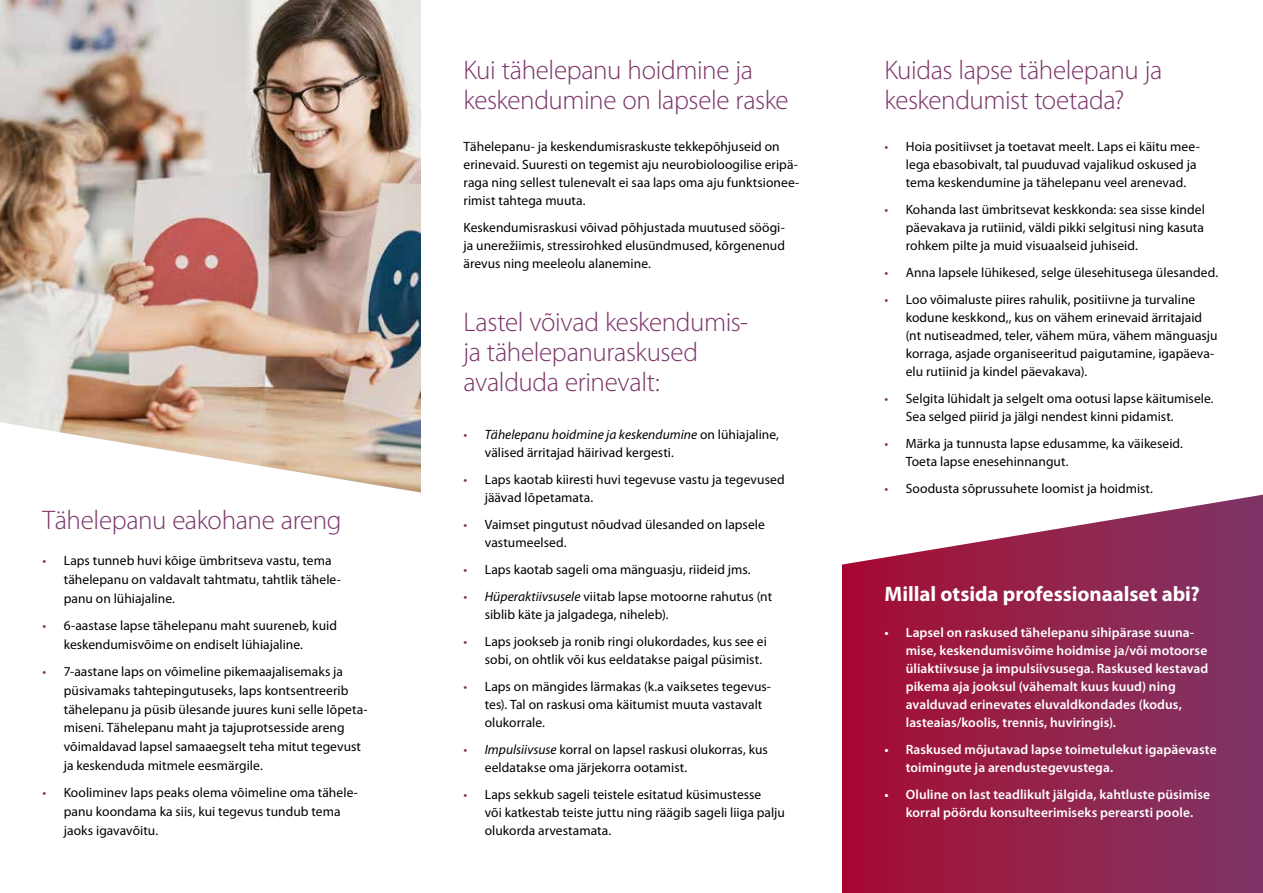
<style>
.page{position:relative;width:1263px;height:893px;background:#fff}
.page>*{position:absolute;margin:0;border:0;box-sizing:border-box;transform-origin:0 0}
.t1{font:300 27px/30px "Myriad Pro";letter-spacing:-.015em;color:#7b3469}
.t2{font:700 21px "Myriad Pro";color:#fff}
.t3{font:13.5px/18px "Myriad Pro";letter-spacing:.005em;color:#000}
.t4{font:600 13.5px/18px "Myriad Pro";letter-spacing:.005em;color:#fff}
.s1{color:#7b3469}
.s2{font-style:italic;color:#7b3469}
.s3{font-style:italic}
</style>
<div class="page">
<svg style="left:842px;top:495px;width:421px;height:398px;background:#9b355c"></svg>
<img style="left:0;top:0;width:421px;height:493px">
<h1 class="t1" style="left:43px;top:505px;width:301px">Tähelepanu eakohane areng</h1>
<p class="t3" style="left:64px;top:552px;width:279px;line-height:18.6px;text-indent:-21px"><span class="s1">•</span> Laps tunneb huvi kõige ümbritseva vastu, tema tähelepanu on valdavalt tahtmatu, tahtlik tähele&shy;panu on lühiajaline.</p>
<p class="t3" style="left:64px;top:617px;width:275px;line-height:18.6px;text-indent:-21px"><span class="s1">•</span> 6-aastase lapse tähelepanu maht suureneb, kuid keskendumisvõime on endiselt lühiajaline.</p>
<p class="t3" style="left:64px;top:663px;width:305px;line-height:18.6px;text-indent:-21px"><span class="s1">•</span> 7-aastane laps on võimeline pikemaajalisemaks ja püsivamaks tahtepingutuseks, laps kontsentreerib tähelepanu ja püsib ülesande juures kuni selle lõpeta&shy;miseni. Tähelepanu maht ja tajuprotsesside areng võimaldavad lapsel samaaegselt teha mitut tegevust ja keskenduda mitmele eesmärgile.</p>
<p class="t3" style="left:64px;top:784px;width:296px;line-height:18.6px;text-indent:-21px"><span class="s1">•</span> Kooliminev laps peaks olema võimeline oma tähele&shy;panu koondama ka siis, kui tegevus tundub tema jaoks igavavõitu.</p>
<h1 class="t1" style="left:463px;top:55px;width:327px">Kui tähelepanu hoidmine ja keskendumine on lapsele raske</h1>
<p class="t3" style="left:463px;top:137px;width:337px">Tähelepanu- ja keskendumisraskuste tekkepõhjuseid on erinevaid. Suuresti on tegemist aju neurobioloogilise eripä&shy;raga ning sellest tulenevalt ei saa laps oma aju funktsionee&shy;rimist tahtega muuta.</p>
<p class="t3" style="left:463px;top:218px;width:323px;text-align:justify">Keskendumisraskusi võivad põhjustada muutused söögi&shy;ja unerežiimis, stressirohked elusündmused, kõrgenenud ärevus ning meeleolu alanemine.</p>
<h1 class="t1" style="left:463px;top:307px;width:286px">Lastel võivad keskendumis&shy;ja tähelepanuraskused avalduda erinevalt:</h1>
<p class="t3" style="left:485px;top:425px;width:296px;text-indent:-21px"><span class="s2">•</span> <span class="s3">Tähelepanu hoidmine ja keskendumine</span> on lühiajaline, välised ärritajad häirivad kergesti.</p>
<p class="t3" style="left:485px;top:470px;width:301px;text-indent:-21px"><span class="s1">•</span> Laps kaotab kiiresti huvi tegevuse vastu ja tegevused jäävad lõpetamata.</p>
<p class="t3" style="left:485px;top:515px;width:282px;text-indent:-21px"><span class="s1">•</span> Vaimset pingutust nõudvad ülesanded on lapsele vastumeelsed.</p>
<p class="t3" style="left:463px;top:560px;width:289px"><span class="s1">•</span> Laps kaotab sageli oma mänguasju, riideid jms.</p>
<p class="t3" style="left:485px;top:587px;width:289px;text-indent:-21px"><span class="s2">•</span> <span class="s3">Hüperaktiivsusele</span> viitab lapse motoorne rahutus (nt siblib käte ja jalgadega, niheleb).</p>
<p class="t3" style="left:485px;top:632px;width:284px;text-indent:-21px"><span class="s1">•</span> Laps jookseb ja ronib ringi olukordades, kus see ei sobi, on ohtlik või kus eeldatakse paigal püsimist.</p>
<p class="t3" style="left:485px;top:677px;width:288px;text-indent:-21px"><span class="s1">•</span> Laps on mängides lärmakas (k.a vaiksetes tegevus&shy;tes). Tal on raskusi oma käitumist muuta vastavalt olukorrale.</p>
<p class="t3" style="left:485px;top:740px;width:285px;text-indent:-21px"><span class="s2">•</span> <span class="s3">Impulsiivsuse</span> korral on lapsel raskusi olukorras, kus eeldatakse oma järjekorra ootamist.</p>
<p class="t3" style="left:485px;top:785px;width:302px;text-indent:-21px"><span class="s1">•</span> Laps sekkub sageli teistele esitatud küsimustesse<br>või katkestab teiste juttu ning räägib sageli liiga palju olukorda arvestamata.</p>
<h1 class="t1" style="left:884px;top:55px;width:279px">Kuidas lapse tähelepanu ja keskendumist toetada?</h1>
<p class="t3" style="left:906px;top:137px;width:296px;text-indent:-21px"><span class="s1">•</span> Hoia positiivset ja toetavat meelt. Laps ei käitu mee&shy;lega ebasobivalt, tal puuduvad vajalikud oskused ja tema keskendumine ja tähelepanu veel arenevad.</p>
<p class="t3" style="left:906px;top:200px;width:301px;text-align:justify;text-indent:-21px"><span class="s1">•</span> Kohanda last ümbritsevat keskkonda: sea sisse kindel päevakava ja rutiinid, väldi pikki selgitusi ning kasuta rohkem pilte ja muid visuaalseid juhiseid.</p>
<p class="t3" style="left:884px;top:263px;width:335px"><span class="s1">•</span> Anna lapsele lühikesed, selge ülesehitusega ülesanded.</p>
<p class="t3" style="left:906px;top:290px;width:313px;text-indent:-21px"><span class="s1">•</span> Loo võimaluste piires rahulik, positiivne ja turvaline kodune keskkond,, kus on vähem erinevaid ärritajaid (nt nutiseadmed, teler, vähem müra, vähem mänguasju korraga, asjade organiseeritud paigutamine, igapäeva&shy;elu rutiinid ja kindel päevakava).</p>
<p class="t3" style="left:906px;top:389px;width:309px;text-indent:-21px"><span class="s1">•</span> Selgita lühidalt ja selgelt oma ootusi lapse käitumisele.<br>Sea selged piirid ja jälgi nendest kinni pidamist.</p>
<p class="t3" style="left:906px;top:434px;width:279px;text-indent:-21px"><span class="s1">•</span> Märka ja tunnusta lapse edusamme, ka väikeseid.<br>Toeta lapse enesehinnangut.</p>
<p class="t3" style="left:884px;top:479px;width:270px"><span class="s1">•</span> Soodusta sõprussuhete loomist ja hoidmist.</p>
<h2 class="t2" style="left:884px;top:582px;width:317px">Millal otsida professionaalset abi?</h2>
<p class="t4" style="left:906px;top:623px;width:304px;text-indent:-21px">• Lapsel on raskused tähelepanu sihipärase suuna&shy;mise, keskendumisvõime hoidmise ja/või motoorse üliaktiivsuse ja impulsiivsusega. Raskused kestavad pikema aja jooksul (vähemalt kuus kuud) ning avalduvad erinevates eluvaldkondades (kodus, lasteaias/koolis, trennis, huviringis).</p>
<p class="t4" style="left:906px;top:740px;width:312px;text-indent:-21px">• Raskused mõjutavad lapse toimetulekut igapäevaste toimingute ja arendustegevustega.</p>
<p class="t4" style="left:884px;top:785px;width:327px;text-align:center">• Oluline on last teadlikult jälgida, kahtluste püsimise korral pöördu konsulteerimiseks perearsti poole.</p>
</div>
